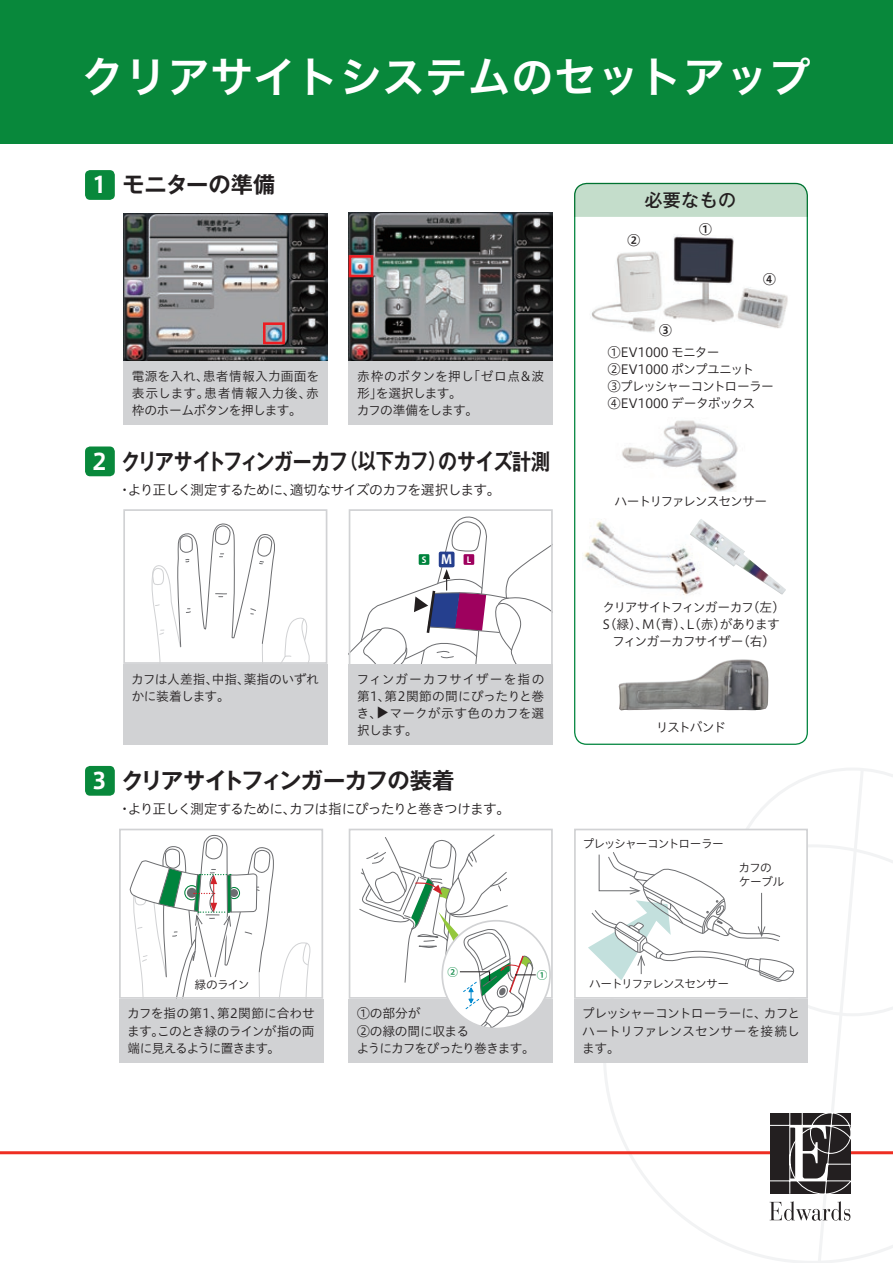
<style>
.page{position:relative;width:893px;height:1263px;background:#fff}
.page>*{position:absolute;margin:0;border:0;box-sizing:border-box;transform-origin:0 0}
.t1{font:42.45px "Hira Kaku Pro N W6";letter-spacing:.01em;color:#fff}
.t2{font:700 22.35px "Gothic MB101 Pro De";letter-spacing:-.035em;color:#231f20}
.t3{font:700 22.35px "Gothic MB101 Pro De";letter-spacing:-.08em;color:#231f20;scale:.85 1}
.t4{font:700 22.35px "Gothic MB101 Pro De";letter-spacing:-.035em;color:#231f20;scale:.85 1}
.t5{font:700 22.35px "Gothic MB101 Pro De";color:#231f20}
.t6{font:700 22.35px "Axis Std";color:#fff}
.t7{font:700 21.3px "Gothic MB101 Pro De";color:#231f20;scale:.85 1}
.t8{font:500 18px "Gothic MB101 Pro";letter-spacing:.02em;color:#231f20}
.t9{font:13.8px "Hiragino UD Sans Std W3";letter-spacing:-.06em;color:#231f20}
.t10{font:12.75px/17px "Hiragino UD Sans Std W3";letter-spacing:-.03em;color:#231f20}
.t11{font:12.75px/17px "Hiragino UD Sans Std W3";letter-spacing:-.05em;color:#231f20}
.t12{font:12.75px/17px "Hiragino UD Sans Std W3";letter-spacing:-.01em;color:#231f20}
.t13{font:12.75px/17px "Hiragino UD Sans Std W3";letter-spacing:-.09em;color:#231f20}
.t14{font:12.75px/17px "Hiragino UD Sans Std W3";letter-spacing:-.095em;color:#231f20}
.t15{font:12.75px/17px "Hiragino UD Sans Std W3";color:#231f20;text-align:center}
.t16{font:12.75px/17px "Hiragino UD Sans Std W3";letter-spacing:.045em;color:#231f20}
.t17{font:12.75px/17px "Hiragino UD Sans Std W3";letter-spacing:-.065em;color:#231f20}
.t18{font:12.75px "Hiragino UD Sans Std W3";letter-spacing:-.075em;color:#231f20}
.t19{font:12.75px "Hiragino UD Sans Std W3";letter-spacing:.025em;color:#231f20}
.t20{font:12.75px "Hiragino UD Sans Std W6";color:#231f20}
.t21{font:700 12.6px "Koz Go Pro";color:#fff}
.t22{font:11.7px/13.8px "Hiragino UD Sans Std W3";letter-spacing:-.075em;color:#231f20}
.t23{font:500 10.65px "Koz Go Pro";color:#00843d}
.t24{font:700 8.55px "Koz Go Pro";color:#fff}
.s1{font-size:21.3px}
.s2{font-family:"Minion Pro";font-size:25.5px}
</style>
<div class="page">
<hr style="left:0;top:1151px;width:772px;height:3px;background:#ee2e22">
<hr style="left:848px;top:1151px;width:45px;height:3px;background:#ee2e22">
<div style="left:85px;top:170px;width:30px;height:30px;background:#08883b;border-radius:5px"></div>
<div style="left:85px;top:766px;width:30px;height:30px;background:#08883b;border-radius:5px"></div>
<img style="left:123px;top:213px;width:204px;height:148px">
<div style="left:263px;top:322px;width:22px;height:22px;border:3px solid #ee1d23"></div>
<div style="left:123px;top:361px;width:204px;height:64px;background:#d1d2d4"></div>
<img style="left:349px;top:213px;width:204px;height:148px">
<div style="left:349px;top:255px;width:24px;height:22px;border:3px solid #ee1d23"></div>
<div style="left:349px;top:361px;width:204px;height:64px;background:#d1d2d4"></div>
<img style="left:591px;top:235px;width:197px;height:97px">
<svg style="left:574px;top:183px;width:234px;height:34px"></svg>
<div style="left:85px;top:446px;width:30px;height:30px;background:#08883b;border-radius:5px"></div>
<svg style="left:151px;top:523px;width:159px;height:138px"></svg>
<div style="left:123px;top:509px;width:204px;height:155px;border:2px solid #d1d2d4"></div>
<svg style="left:352px;top:516px;width:198px;height:147px"></svg>
<div style="left:349px;top:509px;width:204px;height:157px;border:2px solid #d1d2d4"></div>
<div style="left:349px;top:664px;width:204px;height:81px;background:#d1d2d4"></div>
<div style="left:123px;top:664px;width:204px;height:81px;background:#d1d2d4"></div>
<img style="left:622px;top:420px;width:116px;height:71px">
<img style="left:583px;top:521px;width:107px;height:74px">
<img style="left:690px;top:519px;width:96px;height:76px">
<img style="left:619px;top:659px;width:150px;height:51px">
<div style="left:349px;top:999px;width:204px;height:63px;background:#d1d2d4"></div>
<div style="left:349px;top:829px;width:204px;height:170px;border:2px solid #d1d2d4"></div>
<div style="left:442px;top:921px;width:108px;height:107px;background:#fff;border-radius:50%"></div>
<svg style="left:359px;top:834px;width:177px;height:194px"></svg>
<div style="left:574px;top:999px;width:234px;height:63px;background:#d1d2d4"></div>
<svg style="left:588px;top:768px;width:277px;height:495px"></svg>
<div style="left:119px;top:999px;width:204px;height:63px;background:#d1d2d4"></div>
<div style="left:119px;top:829px;width:204px;height:170px;border:2px solid #d1d2d4"></div>
<svg style="left:129px;top:835px;width:182px;height:164px"></svg>
<div style="left:0;top:0;width:893px;height:144px;background:#08883b"></div>
<h1 class="t1" style="left:82px;top:38px;width:731px">クリアサイトシステムのセットアップ</h1>
<h2 class="t6" style="left:92px;top:168px;width:17px">1</h2>
<h2 class="t5" style="left:122px;top:166px;width:155px">モニターの準備</h2>
<h3 class="t8" style="left:644px;top:185px;width:93px">必要なもの</h3>
<p class="t20" style="left:628px;top:231px;width:14px">2</p>
<p class="t20" style="left:699px;top:219px;width:14px">1</p>
<p class="t20" style="left:763px;top:270px;width:14px">4</p>
<p class="t20" style="left:659px;top:321px;width:14px">3</p>
<p class="t19" style="left:203px;top:367px;width:118px">患者情報入力画面を</p>
<p class="t16" style="left:204px;top:367px;width:116px;text-indent:-72px">電源を入れ、<br>患者情報入力後 赤、</p>
<p class="t10" style="left:132px;top:384px;width:172px">表示します。<br>枠のホームボタンを押します。</p>
<p class="t15" style="left:357px;top:367px;width:118px">赤枠のボタンを押しを選択します。</p>
<p class="t10" style="left:468px;top:367px;width:78px">「ゼロ点&amp;波</p>
<p class="t17" style="left:357px;top:384px;width:123px">形」<br>カフの準備をします。</p>
<p class="t11" style="left:608px;top:342px;width:168px">①EV1000 モニター<br>②EV1000 ポンプユニット<br>③プレッシャーコントローラー<br>④EV1000 データボックス</p>
<h2 class="t6" style="left:92px;top:444px;width:17px">2</h2>
<h2 class="t3" style="left:121px;top:443px;width:268px">クリアサイトフィンガーカフ</h2>
<h2 class="t4" style="left:340px;top:443px;width:249px"><span class="s1">（以下カフ</span>のサイズ計測</h2>
<h3 class="t7" style="left:428px;top:444px;width:23px">）</h3>
<p class="t9" style="left:290px;top:479px;width:212px">適切なサイズのカフを選択します。</p>
<p class="t9" style="left:127px;top:479px;width:171px">より正しく測定するために、</p>
<p class="t9" style="left:118px;top:479px;width:15px">・</p>
<p class="t13" style="left:614px;top:492px;width:154px">ハートリファレンスセンサー</p>
<p class="t24" style="left:422px;top:554px;width:6px">S</p>
<p class="t21" style="left:441px;top:552px;width:13px">M</p>
<p class="t24" style="left:467px;top:554px;width:6px">L</p>
<p class="t14" style="left:720px;top:598px;width:62px;text-indent:-117px">クリアサイトフィンガーカフ<br>があります</p>
<p class="t10" style="left:747px;top:598px;width:40px">（左(</p>
<p class="t10" style="left:602px;top:615px;width:47px">（S 緑）、</p>
<p class="t10" style="left:642px;top:615px;width:52px">（M 青）、</p>
<p class="t10" style="left:686px;top:615px;width:41px">（L 赤）</p>
<p class="t18" style="left:612px;top:632px;width:133px">フィンガーカフサイザー</p>
<p class="t10" style="left:737px;top:632px;width:40px">（右(</p>
<p class="t10" style="left:244px;top:670px;width:77px">薬指のいずれ</p>
<p class="t10" style="left:131px;top:670px;width:100px">カフは人差指、かに装着します。</p>
<p class="t10" style="left:212px;top:670px;width:40px">中指、</p>
<p class="t10" style="left:356px;top:670px;width:190px;text-align:justify">フィンガーカフサイザーを指の第1 第、 2関節の間にぴったりと巻き、<span class="s2">▶</span>マークが示す色のカフを選択します。</p>
<p class="t10" style="left:656px;top:718px;width:71px">リストバンド</p>
<h2 class="t6" style="left:92px;top:764px;width:17px">3</h2>
<h2 class="t2" style="left:121px;top:762px;width:335px">クリアサイトフィンガーカフの装着</h2>
<p class="t9" style="left:127px;top:799px;width:384px">より正しく測定するためにカフは指にぴったりと巻きつけます。</p>
<p class="t9" style="left:283px;top:799px;width:15px">、</p>
<p class="t9" style="left:118px;top:799px;width:15px">・</p>
<p class="t22" style="left:582px;top:836px;width:143px">プレッシャーコントローラー</p>
<p class="t22" style="left:739px;top:860px;width:47px">カフのケーブル</p>
<p class="t22" style="left:195px;top:977px;width:57px">緑のライン</p>
<p class="t23" style="left:448px;top:965px;width:12px">2</p>
<p class="t23" style="left:537px;top:969px;width:12px">1</p>
<p class="t22" style="left:589px;top:976px;width:142px">ハートリファレンスセンサー</p>
<p class="t12" style="left:127px;top:1004px;width:189px">カフを指の第1 第、 2関節に合わせますこのとき緑のラインが指の両</p>
<p class="t13" style="left:128px;top:1021px;width:154px;text-indent:24px">。<br>端に見えるように置きます。</p>
<p class="t11" style="left:357px;top:1004px;width:180px">①の部分が<br>②の緑の間に収まる<br>ようにカフをぴったり巻きます。</p>
<p class="t10" style="left:582px;top:1004px;width:220px">プレッシャーコントローラーに、<br>ハートリファレンスセンサーを接続します。</p>
<p class="t10" style="left:764px;top:1004px;width:38px">カフと</p>
</div>
